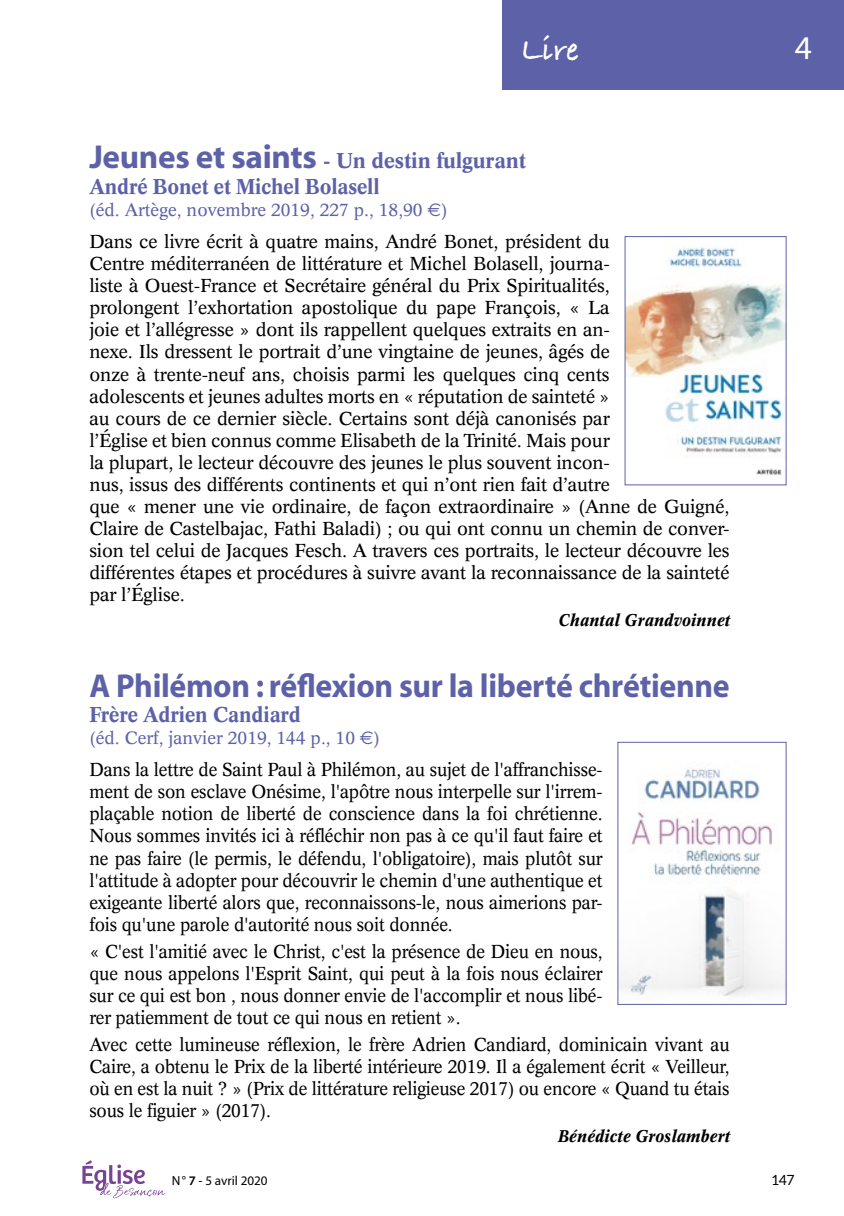
<style>
.page{position:relative;width:844px;height:1216px;background:#fff}
.page>*{position:absolute;margin:0;border:0;box-sizing:border-box;transform-origin:0 0}
.t1{font:700 33.25px "Myriad";letter-spacing:-.01em;color:#5d62a8;scale:.96 1}
.t2{font:33.25px "Bradley Hand ITCTT Bold";color:#fff}
.t3{font:33.25px "Myriad";color:#fff}
.t4{font:700 21px/26.2px "Concorde";letter-spacing:-.01em;color:#5d62a8}
.t5{font:700 21px "Concorde";letter-spacing:-.01em;color:#5d62a8;scale:.95 1}
.t6{font:18.38px/22.1px "Concorde";letter-spacing:-.01em;color:#000}
.t7{font:18.38px/22.1px "Concorde";letter-spacing:-.01em;color:#000;text-align:justify;scale:.95 1}
.t8{font:17.5px "Concorde";color:#5d62a8}
.t9{font:italic 700 16.62px "Concorde";color:#000;scale:.95 1}
.t10{font:14px "Lato";color:#000}
.t11{font:13.12px "Myriad Pro";color:#000}
.s1{font-family:"Myriad";font-size:33.25px}
.s2{font-family:"Euro Sans";font-size:18.38px}
.s3{font-weight:600}
</style>
<div class="page">
<div style="left:502px;top:0;width:341px;height:89px;background:#5d62a8"></div>
<img style="left:626px;top:245px;width:158px;height:230px">
<img style="left:619px;top:769px;width:165px;height:227px">
<svg style="left:82px;top:1160px;width:83px;height:38px"></svg>
<h1 class="t2" style="left:521px;top:31px;width:59px">Lire</h1>
<h1 class="t3" style="left:794px;top:31px;width:19px">4</h1>
<p class="t4" style="left:89px;top:147px;width:438px"><span class="s1">Jeunes et saints</span> - Un destin fulgurant<br>André Bonet et Michel Bolasell</p>
<p class="t8" style="left:89px;top:199px;width:359px">(éd. Artège, novembre 2019, 227 p., 18,90 <span class="s2">€</span>)</p>
<p class="t6" style="left:89px;top:230px;width:641px">Dans ce livre écrit à quatre mains, André Bonet, président du<br>Centre méditerranéen de littérature et Michel Bolasell, journa-<br>liste à Ouest-France et Secrétaire général du Prix Spiritualités,<br>prolongent l’exhortation apostolique du pape François, « La<br>joie et l’allégresse » dont ils rappellent quelques extraits en an-<br>nexe. Ils dressent le portrait d’une vingtaine de jeunes, âgés de<br>onze à trente-neuf ans, choisis parmi les quelques cinq cents<br>adolescents et jeunes adultes morts en « réputation de sainteté »<br>au cours de ce dernier siècle. Certains sont déjà canonisés par<br>l’Église et bien connus comme Elisabeth de la Trinité. Mais pour<br>la plupart, le lecteur découvre des jeunes le plus souvent incon-<br>nus, issus des différents continents et qui n’ont rien fait d’autre<br>que « mener une vie ordinaire, de façon extraordinaire » (Anne de Guigné, Claire de Castelbajac, Fathi Baladi) ; ou qui ont connu un chemin de conver&shy;sion tel celui de Jacques Fesch. A travers ces portraits, le lecteur découvre les différentes étapes et procédures à suivre avant la reconnaissance de la sainteté par l’Église.</p>
<p class="t9" style="left:558px;top:610px;width:182px">Chantal Grandvoinnet</p>
<h1 class="t1" style="left:89px;top:668px;width:668px">A Philémon : réflexion sur la liberté chrétienne</h1>
<p class="t5" style="left:89px;top:702px;width:224px">Frère Adrien Candiard</p>
<p class="t8" style="left:89px;top:727px;width:292px">(éd. Cerf, janvier 2019, 144 p., 10 <span class="s2">€</span>)</p>
<p class="t7" style="left:89px;top:758px;width:541px">Dans la lettre de Saint Paul à Philémon, au sujet de l'affranchisse&shy;ment de son esclave Onésime, l'apôtre nous interpelle sur l'irrem&shy;plaçable notion de liberté de conscience dans la foi chrétienne.<br>Nous sommes invités ici à réfléchir non pas à ce qu'il faut faire et ne pas faire (le permis, le défendu, l'obligatoire), mais plutôt sur l'attitude à adopter pour découvrir le chemin d'une authentique et exigeante liberté alors que, reconnaissons-le, nous aimerions par&shy;fois qu'une parole d'autorité nous soit donnée.</p>
<p class="t7" style="left:89px;top:939px;width:541px">« C'est l'amitié avec le Christ, c'est la présence de Dieu en nous, que nous appelons l'Esprit Saint, qui peut à la fois nous éclairer sur ce qui est bon , nous donner envie de l'accomplir et nous libé&shy;rer patiemment de tout ce qui nous en retient ».</p>
<p class="t7" style="left:89px;top:1032px;width:675px">Avec cette lumineuse réflexion, le frère Adrien Candiard, dominicain vivant au Caire, a obtenu le Prix de la liberté intérieure 2019. Il a également écrit « Veilleur, où en est la nuit ? » (Prix de littérature religieuse 2017) ou encore « Quand tu étais sous le figuier » (2017).</p>
<p class="t9" style="left:557px;top:1126px;width:183px">Bénédicte Groslambert</p>
<p class="t11" style="left:172px;top:1172px;width:97px">N° <span class="s3">7</span> - 5 avril 2020</p>
<p class="t10" style="left:770px;top:1171px;width:25px">147</p>
</div>
